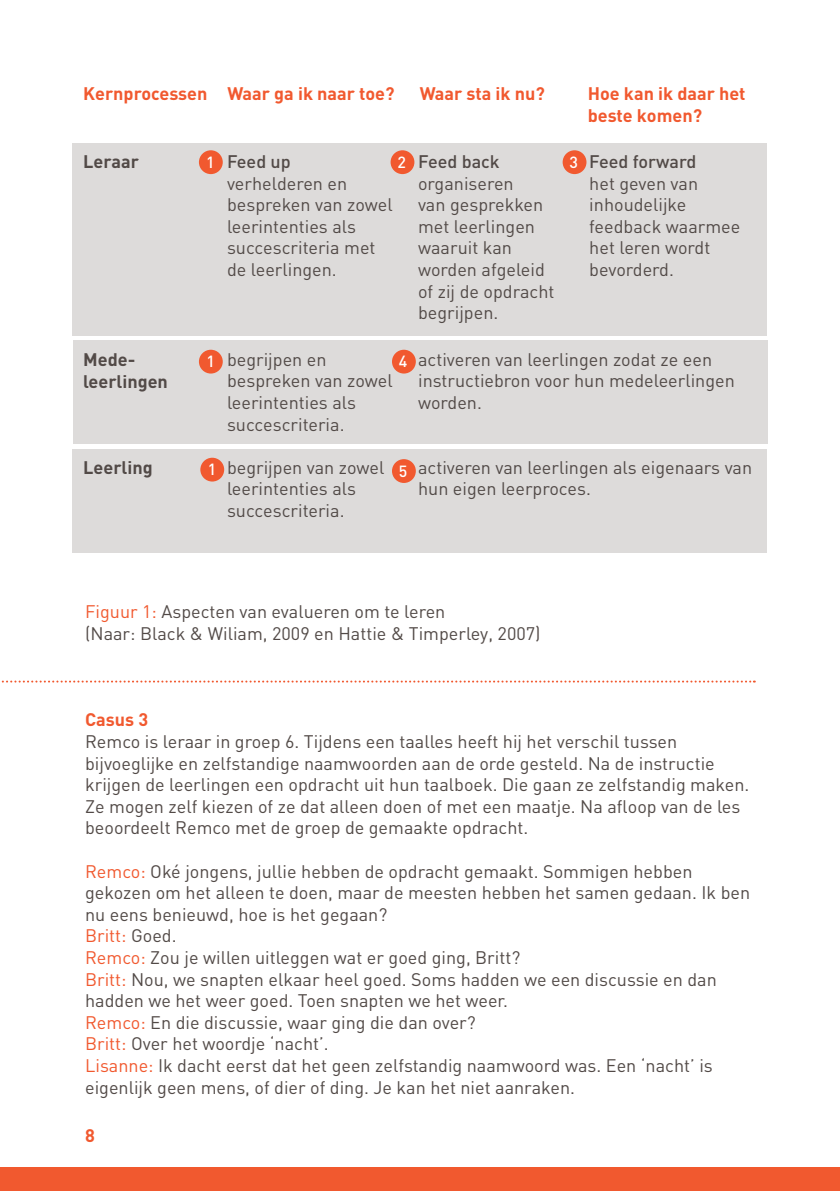
<style>
.page{position:relative;width:840px;height:1191px;background:#fff}
.page>*{position:absolute;margin:0;border:0;box-sizing:border-box;transform-origin:0 0}
.hoofdtekst{font:18px/21.6px "DIN";color:#524a47}
.kopjes{font:700 18px/21.6px "DIN";color:#f1592f}
.hoofdtekst-2{font:700 18px "DIN";color:#524a47}
.hoofdtekst-3{font:500 18px "DIN";color:#524a47}
.hoofdtekst-4{font:18px "DIN";color:#f1592f}
.kopjes-2{font:500 16px "DIN";color:#fff}
.s1{color:#f1592f}
.s2{color:#524a47}
</style>
<div class="page">
<div style="left:0;top:1166px;width:839px;height:25px;background:#f1592f"></div>
<div style="left:73px;top:340px;width:693px;height:103px;background:#dddbda"></div>
<div style="left:72px;top:143px;width:693px;height:192px;background:#dddbda"></div>
<svg style="left:1px;top:680px;width:753px;height:2px"></svg>
<div style="left:72px;top:449px;width:693px;height:103px;background:#dddbda"></div>
<div style="left:199px;top:150px;width:24px;height:24px;background:#f1592f;border-radius:50%"></div>
<div style="left:390px;top:150px;width:24px;height:24px;background:#f1592f;border-radius:50%"></div>
<div style="left:562px;top:150px;width:24px;height:24px;background:#f1592f;border-radius:50%"></div>
<div style="left:199px;top:350px;width:24px;height:23px;background:#f1592f;border-radius:50%"></div>
<div style="left:392px;top:350px;width:23px;height:23px;background:#f1592f;border-radius:50%"></div>
<div style="left:392px;top:459px;width:23px;height:24px;background:#f1592f;border-radius:50%"></div>
<div style="left:200px;top:458px;width:24px;height:23px;background:#f1592f;border-radius:50%"></div>
<p class="kopjes" style="left:83px;top:82px;width:313px">Kernprocessen Waar ga ik naar toe?</p>
<p class="kopjes" style="left:419px;top:82px;width:126px">Waar sta ik nu?</p>
<p class="kopjes" style="left:587px;top:82px;width:159px">Hoe kan ik daar het beste komen?</p>
<p class="hoofdtekst-3" style="left:227px;top:150px;width:65px">Feed up</p>
<p class="hoofdtekst" style="left:227px;top:172px;width:167px">verhelderen en bespreken van zowel leerintenties als succescriteria met de leerlingen.</p>
<p class="hoofdtekst-3" style="left:589px;top:150px;width:108px">Feed forward</p>
<p class="hoofdtekst" style="left:589px;top:172px;width:152px">het geven van inhoudelijke feedback waarmee het leren wordt bevorderd.</p>
<p class="hoofdtekst-3" style="left:418px;top:150px;width:83px">Feed back</p>
<p class="hoofdtekst" style="left:418px;top:172px;width:138px">organiseren<br>van gesprekken met leerlingen waaruit kan worden afgeleid of zij de opdracht begrijpen.</p>
<p class="hoofdtekst-2" style="left:83px;top:150px;width:57px">Leraar</p>
<p class="kopjes-2" style="left:397px;top:152px;width:10px">2</p>
<p class="kopjes-2" style="left:569px;top:152px;width:10px">3</p>
<p class="kopjes-2" style="left:206px;top:152px;width:10px">1</p>
<p class="hoofdtekst-2" style="left:83px;top:348px;width:54px">Mede-</p>
<p class="hoofdtekst-2" style="left:83px;top:369px;width:86px">leerlingen</p>
<p class="hoofdtekst-2" style="left:83px;top:456px;width:71px">Leerling</p>
<p class="kopjes-2" style="left:206px;top:351px;width:10px">1</p>
<p class="kopjes-2" style="left:208px;top:459px;width:10px">1</p>
<p class="hoofdtekst" style="left:227px;top:348px;width:167px">begrijpen en bespreken van zowel leerintenties als succescriteria.</p>
<p class="hoofdtekst" style="left:227px;top:456px;width:159px">begrijpen van zowel leerintenties als succescriteria.</p>
<p class="kopjes-2" style="left:399px;top:351px;width:10px">4</p>
<p class="kopjes-2" style="left:399px;top:460px;width:10px">5</p>
<p class="hoofdtekst" style="left:418px;top:348px;width:318px">activeren van leerlingen zodat ze een instructiebron voor hun medeleerlingen worden.</p>
<p class="hoofdtekst" style="left:418px;top:456px;width:335px">activeren van leerlingen als eigenaars van hun eigen leerproces.</p>
<p class="hoofdtekst" style="left:85px;top:600px;width:361px"><span class="s1">Figuur 1:</span> Aspecten van evalueren om te leren</p>
<p class="hoofdtekst" style="left:85px;top:622px;width:456px">(Naar: Black &amp; Wiliam, 2009 en Hattie &amp; Timperley, 2007)</p>
<p class="kopjes" style="left:85px;top:708px;width:65px">Casus 3</p>
<p class="hoofdtekst" style="left:85px;top:730px;width:665px">Remco is leraar in groep 6. Tijdens een taalles heeft hij het verschil tussen bijvoeglijke en zelfstandige naamwoorden aan de orde gesteld. Na de instructie krijgen de leerlingen een opdracht uit hun taalboek. Die gaan ze zelfstandig maken.<br>Ze mogen zelf kiezen of ze dat alleen doen of met een maatje. Na afloop van de les beoordeelt Remco met de groep de gemaakte opdracht.</p>
<p class="hoofdtekst" style="left:85px;top:860px;width:666px"><span class="s1">Remco:</span> Oké jongens, jullie hebben de opdracht gemaakt. Sommigen hebben gekozen om het alleen te doen, maar de meesten hebben het samen gedaan. Ik ben nu eens benieuwd, hoe is het gegaan?</p>
<p class="hoofdtekst-4" style="left:85px;top:924px;width:93px">Britt: <span class="s2">Goed.</span></p>
<p class="hoofdtekst" style="left:85px;top:946px;width:436px"><span class="s1">Remco:</span> Zou je willen uitleggen wat er goed ging, Britt?</p>
<p class="hoofdtekst" style="left:85px;top:968px;width:633px"><span class="s1">Britt:</span> Nou, we snapten elkaar heel goed. Soms hadden we een discussie en dan hadden we het weer goed. Toen snapten we het weer.</p>
<p class="hoofdtekst" style="left:85px;top:1011px;width:392px"><span class="s1">Remco:</span> En die discussie, waar ging die dan over?</p>
<p class="hoofdtekst" style="left:85px;top:1032px;width:245px"><span class="s1">Britt:</span> Over het woordje ‘nacht’.</p>
<p class="hoofdtekst" style="left:85px;top:1054px;width:629px"><span class="s1">Lisanne:</span> Ik dacht eerst dat het geen zelfstandig naamwoord was. Een ‘nacht’ is eigenlijk geen mens, of dier of ding. Je kan het niet aanraken.</p>
<p class="kopjes" style="left:85px;top:1124px;width:11px">8</p>
</div>
